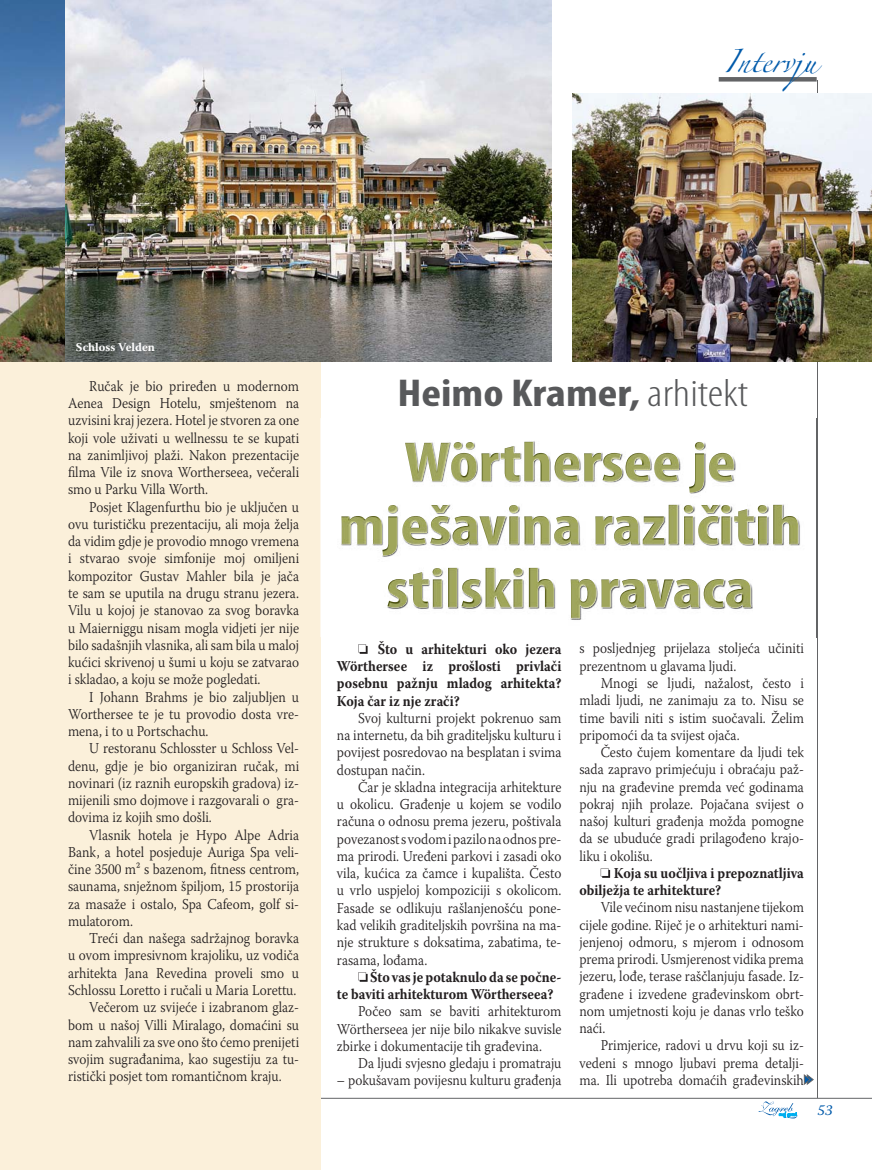
<style>
.page{position:relative;width:872px;height:1170px;background:#fff}
.page>*{position:absolute;margin:0;border:0;box-sizing:border-box;transform-origin:0 0}
.t1{font:700 condensed 39px "Myriad Pro";color:#58595b;scale:1.2 1}
.t2{font:21px "Zapfino";color:#005aaa}
.t3{font:300 15px/17.2px "Warnock Pro";color:#231f20;text-align:justify;scale:.9 1}
.t4{font:700 15px/17.2px "Warnock Pro";color:#231f20;scale:.9 1}
.t5{font:italic 15px "Warnock Pro";color:#005aaa}
.t6{font:700 12px "Warnock Pro";color:#fff}
.s1{font-weight:300}
</style>
<div class="page">
<hr style="left:0;top:1097px;width:872px;height:1px;background:#636466">
<hr style="left:816px;top:81px;width:1px;height:1016px;background:#636466">
<svg style="left:758px;top:1101px;width:39px;height:17px"></svg>
<img style="left:573px;top:94px;width:299px;height:267px">
<div style="left:0;top:304px;width:320px;height:865px;background:#fbf0da"></div>
<svg style="left:358px;top:644px;width:9px;height:9px"></svg>
<svg style="left:358px;top:972px;width:9px;height:9px"></svg>
<svg style="left:600px;top:868px;width:10px;height:9px"></svg>
<img style="left:0;top:0;width:66px;height:361px">
<img style="left:66px;top:0;width:485px;height:361px">
<div style="left:718px;top:77px;width:98px;height:5px;background:#636466"></div>
<img style="left:320px;top:418px;width:498px;height:219px">
<img style="left:816px;top:418px;width:1px;height:219px">
<img style="left:689px;top:481px;width:15px;height:11px">
<img style="left:709px;top:453px;width:25px;height:28px">
<img style="left:405px;top:442px;width:299px;height:39px">
<img style="left:382px;top:544px;width:15px;height:11px">
<img style="left:767px;top:505px;width:31px;height:39px">
<img style="left:341px;top:505px;width:426px;height:39px">
<img style="left:570px;top:579px;width:26px;height:39px">
<img style="left:726px;top:579px;width:25px;height:28px">
<img style="left:647px;top:579px;width:52px;height:28px">
<img style="left:620px;top:579px;width:25px;height:28px">
<img style="left:703px;top:579px;width:21px;height:28px">
<img style="left:409px;top:572px;width:19px;height:35px">
<img style="left:387px;top:579px;width:20px;height:28px">
<img style="left:601px;top:579px;width:17px;height:28px">
<img style="left:522px;top:568px;width:32px;height:39px">
<img style="left:432px;top:568px;width:90px;height:39px">
<svg style="left:803px;top:1074px;width:11px;height:11px"></svg>
<h2 class="t2" style="left:724px;top:53px;width:97px">Intervju</h2>
<p class="t6" style="left:76px;top:342px;width:81px">Schloss Vel de n</p>
<p class="t3" style="left:68px;top:378px;width:258px;text-indent:21px">Ručak je bio priređen u modernom Aenea Design Hotelu, smještenom na uzvisini kraj jezera. Hotel je stvoren za one koji vole uživati u wellnessu te se kupati na zanimljivoj plaži. Nakon prezentacije filma Vile iz snova Wortherseea, večerali smo u Parku Villa Worth.</p>
<p class="t3" style="left:68px;top:499px;width:258px;text-indent:21px">Posjet Klagenfurthu bio je uključen u ovu turističku prezentaciju, ali moja želja da vidim gdje je provodio mnogo vremena i stvarao svoje simfonije moj omiljeni kom pozitor Gustav Mahler bila je jača te sam se uputila na drugu stranu jezera.<br>Vilu u kojoj je stanovao za svog boravka u Maierniggu nisam mogla vidjeti jer nije bilo sadašnjih vlasnika, ali sam bila u maloj kućici skrivenoj u šumi u koju se zatvarao i skladao, a koju se može pogledati.</p>
<p class="t3" style="left:68px;top:689px;width:258px;text-indent:21px">I Johann Brahms je bio zaljubljen u Worthersee te je tu provodio dosta vre&shy;mena, i to u Portschachu.</p>
<p class="t3" style="left:68px;top:741px;width:258px;text-indent:21px">U restoranu Schlosster u Schloss Vel&shy;de nu, gdje je bio organiziran ručak, mi no vinari (iz raznih europskih gradova) iz&shy;mijenili smo dojmove i razgovarali o gra&shy;dovima iz kojih smo došli.</p>
<p class="t3" style="left:68px;top:827px;width:258px;text-indent:21px">Vlasnik hotela je Hypo Alpe Adria Bank, a hotel posjeduje Auriga Spa veli&shy;čine 3500 m² s bazenom, fitness centrom, saunama, snježnom špiljom, 15 prostorija za masaže i ostalo, Spa Cafeom, golf si&shy;mulatorom.</p>
<p class="t3" style="left:89px;top:930px;width:235px">Treći dan našega sadržajnog boravka</p>
<p class="t3" style="left:68px;top:948px;width:258px">u ovom impresivnom krajoliku, uz vodiča</p>
<p class="t3" style="left:68px;top:965px;width:258px">arhitekta Jana Revedina proveli smo u</p>
<p class="t3" style="left:68px;top:982px;width:255px">Schlossu Loretto i ručali u Maria Lorettu.</p>
<p class="t3" style="left:89px;top:999px;width:235px">Večerom uz svijeće i izabranom glaz-</p>
<p class="t3" style="left:68px;top:1017px;width:258px">bom u našoj Villi Miralago, domaćini su</p>
<p class="t3" style="left:68px;top:1034px;width:258px">nam zahvalili za sve ono što ćemo prenijeti</p>
<p class="t3" style="left:68px;top:1051px;width:258px">svojim sugrađanima, kao sugestiju za tu-</p>
<p class="t3" style="left:68px;top:1068px;width:239px">ristički posjet tom romantičnom kraju.</p>
<h1 class="t1" style="left:397px;top:369px;width:294px">Heimo Kramer, <span class="s1">arhitekt</span></h1>
<p class="t4" style="left:337px;top:641px;width:251px;text-align:justify;text-indent:41px">Što u arhitekturi oko jezera Wört hersee iz prošlosti privlači posebnu pažnju mladog arhitekta?<br>Koja čar iz nje zrači?</p>
<p class="t3" style="left:337px;top:710px;width:251px;text-indent:21px">Svoj kulturni projekt pokrenuo sam na internetu, da bih graditeljsku kulturu i povijest posredovao na besplatan i svima dostupan način.</p>
<p class="t3" style="left:337px;top:779px;width:251px;text-indent:21px">Čar je skladna integracija arhitekture u okolicu. Građenje u kojem se vodilo računa o odnosu prema jezeru, poštivala po vezanost s vodom i pazilo na odnos pre&shy;ma prirodi. Uređeni parkovi i zasadi oko vila, kućica za čamce i kupališta. Često u vrlo uspjeloj kompoziciji s okolicom.<br>Fasade se odlikuju rašlanjenošću pone&shy;ka d velikih graditeljskih površina na ma - nje strukture s doksatima, zabatima, te&shy;ra sama, lođama.</p>
<p class="t4" style="left:337px;top:969px;width:251px;text-indent:33px">Što vas je potaknulo da se poč ne&shy;te baviti arhitekturom Wörther se ea?</p>
<p class="t3" style="left:337px;top:1004px;width:251px;text-indent:21px">Počeo sam se baviti arhitekturom Wört herseea jer nije bilo nikakve suvisle zbirke i dokumentacije tih građevina.</p>
<p class="t3" style="left:358px;top:1055px;width:227px">Da ljudi svjesno gledaju i promatraju</p>
<p class="t3" style="left:337px;top:1073px;width:251px">– pokušavam povijesnu kulturu građenja</p>
<p class="t3" style="left:579px;top:641px;width:251px">s posljednjeg prijelaza stoljeća učiniti prezentnom u glavama ljudi.</p>
<p class="t3" style="left:579px;top:675px;width:251px;text-indent:21px">Mnogi se ljudi, nažalost, često i mladi ljudi, ne zanimaju za to. Nisu se time bavili niti s istim suočavali. Želim pripomoći da ta svijest ojača.</p>
<p class="t3" style="left:579px;top:744px;width:251px;text-indent:21px">Često čujem komentare da ljudi tek sada zapravo primjećuju i obraćaju paž&shy;nju na građevine premda već godi nama pokraj njih prolaze. Pojačana svijest o na šoj kulturi građenja možda pomogne da se ubuduće gradi prilagođeno krajo&shy;liku i okolišu.</p>
<p class="t4" style="left:579px;top:865px;width:251px;text-indent:34px">Koja su uočljiva i prepoznatljiva obilježja te arhitekture?</p>
<p class="t3" style="left:579px;top:900px;width:251px;text-indent:21px">Vile većinom nisu nastanjene tijekom cijele godine. Riječ je o arhitekturi nami&shy;je njenoj odmoru, s mjerom i odnosom prema prirodi. Usmjerenost vidika prema jezeru, lođe, terase raščlanjuju fasade. Iz&shy;gra đene i izvedene građevinskom obrt&shy;nom umjetnosti koju je danas vrlo teško naći.</p>
<p class="t3" style="left:579px;top:1038px;width:251px;text-indent:21px">Primjerice, radovi u drvu koji su iz - vedeni s mnogo ljubavi prema deta lji&shy;ma. Ili upotreba domaćih građevinskih</p>
<p class="t5" style="left:817px;top:1100px;width:17px">53</p>
</div>
